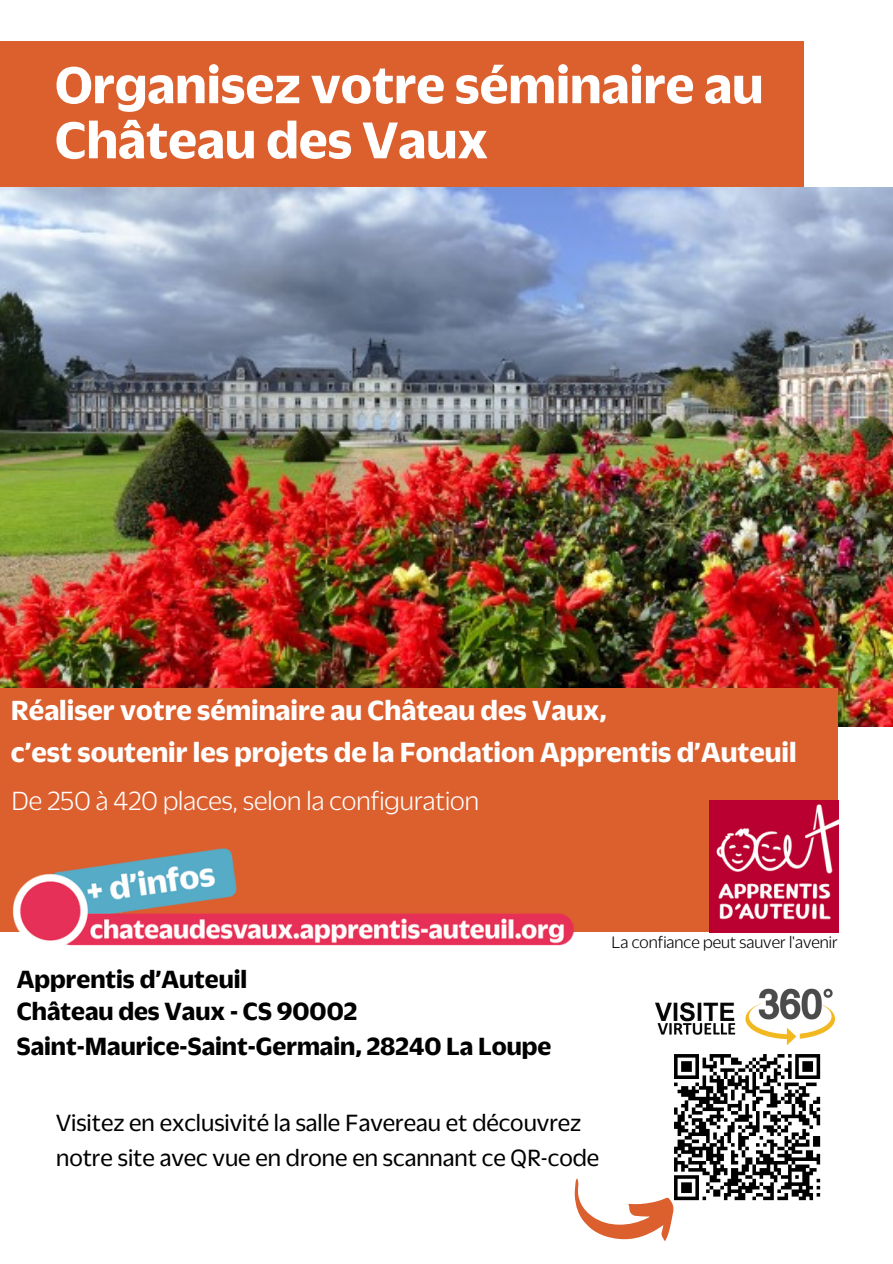
<style>
.page{position:relative;width:893px;height:1264px;background:#fff}
.page>*{position:absolute;margin:0;border:0;box-sizing:border-box;transform-origin:0 0}
.t1{font:700 55.95px/55.1px "Duplicate Sans";color:#fff}
.t2{font:700 30px "Duplicate Sans";color:#fff}
.t3{font:300 28.5px "Duplicate Sans";color:#fff}
.t4{font:700 27px "Duplicate Sans";color:#000}
.t5{font:25.5px/34.8px "Duplicate Sans";color:#000}
.t6{font:300 18px "Duplicate Sans";color:#000}
</style>
<div class="page">
<div style="left:0;top:42px;width:803px;height:632px;background:#dc5f2e"></div>
<img style="left:0;top:187px;width:892px;height:539px">
<div style="left:0;top:688px;width:837px;height:244px;background:#dc5f2e"></div>
<img style="left:709px;top:800px;width:129px;height:132px">
<img style="left:12px;top:848px;width:562px;height:98px">
<img style="left:655px;top:988px;width:181px;height:57px">
<svg style="left:574px;top:1054px;width:247px;height:187px"></svg>
<p class="t1" style="left:55px;top:56px;width:710px">Organisez votre séminaire au<br>Château des Vaux</p>
<p class="t2" style="left:11px;top:694px;width:597px">Réaliser votre séminaire au Château des Vaux,</p>
<p class="t2" style="left:11px;top:736px;width:787px">c’est soutenir les projets de la Fondation Apprentis d’Auteuil</p>
<p class="t3" style="left:12px;top:785px;width:469px">De 250 à 420 places, selon la configuration</p>
<p class="t4" style="left:17px;top:964px;width:232px">Apprentis d’Auteuil</p>
<p class="t4" style="left:17px;top:997px;width:342px">Château des Vaux - CS 90002</p>
<p class="t4" style="left:17px;top:1031px;width:536px">Saint-Maurice-Saint-Germain, 28240 La Loupe</p>
<p class="t6" style="left:611px;top:932px;width:228px">La confiance peut sauver l'avenir</p>
<p class="t5" style="left:56px;top:1104px;width:544px">Visitez en exclusivité la salle Favereau et découvrez notre site avec vue en drone en scannant ce QR-code</p>
</div>
